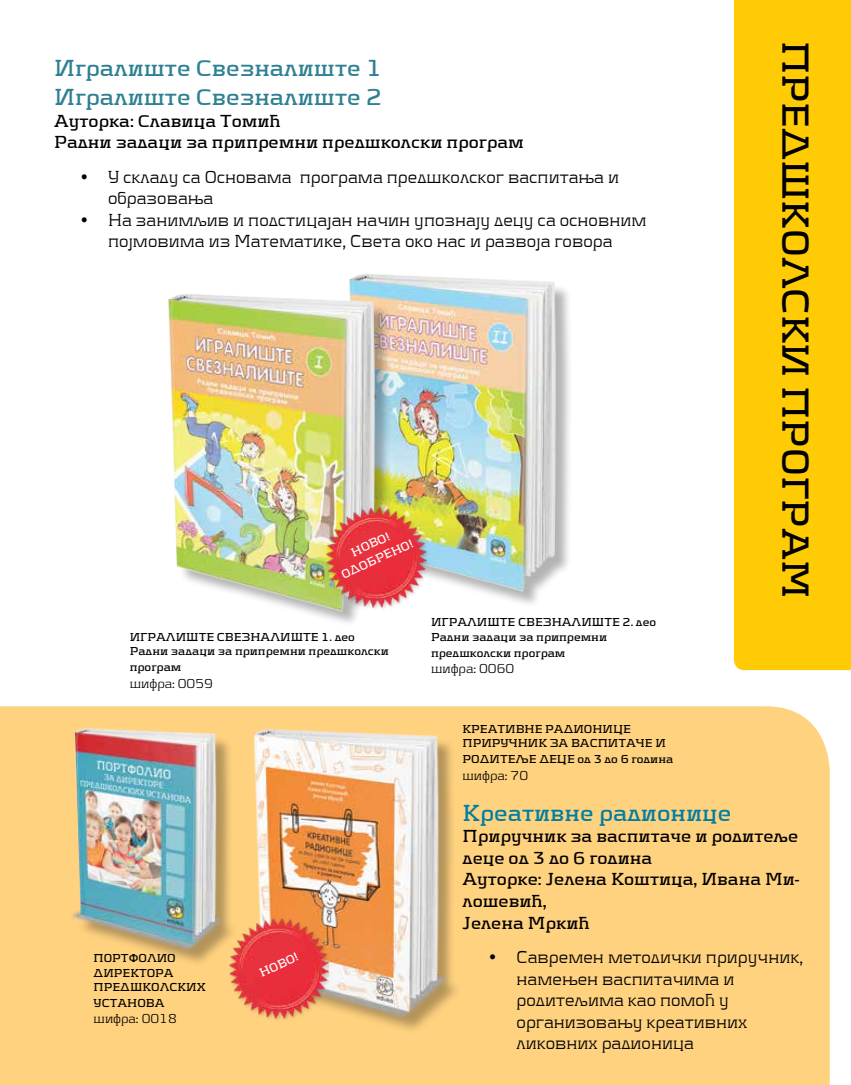
<style>
.page{position:relative;width:851px;height:1085px;background:#fff}
.page>*{position:absolute;margin:0;border:0;box-sizing:border-box;transform-origin:0 0}
.t1{font:39.15px "NK188";color:#000}
.t2{font:700 24px/28.8px "Edukafont";color:#2e8092}
.t3{font:700 24px "Edukafont";color:#007ea2}
.t4{font:18px/21.6px "Edukafont";color:#000}
.t5{font:700 18px/21.6px "Edukafont";color:#000}
.t6{font:13.5px "nk 189";color:#000}
.t7{font:12.6px/16.2px "NK188";color:#fff;text-align:center}
.t8{font:12px/14.4px "NK188";color:#000}
</style>
<div class="page">
<div style="left:0;top:706px;width:829px;height:378px;background:#ffd280"></div>
<img style="left:425px;top:276px;width:144px;height:328px">
<div style="left:733px;top:0;width:117px;height:670px;background:#ffcb05"></div>
<img style="left:227px;top:717px;width:256px;height:313px">
<img style="left:168px;top:274px;width:257px;height:349px">
<img style="left:326px;top:506px;width:103px;height:105px">
<div style="left:75px;top:730px;width:165px;height:237px;background:#ffd280"></div>
<img style="left:54px;top:719px;width:196px;height:240px">
<img style="left:228px;top:916px;width:104px;height:104px">
<h2 class="t2" style="left:54px;top:53px;width:330px">Игралиште Свезналиште 1<br>Игралиште Свезналиште 2</h2>
<p class="t5" style="left:54px;top:109px;width:471px">Ауторка: Славица Томић<br>Радни задаци за припремни предшколски програм</p>
<p class="t4" style="left:108px;top:165px;width:512px;text-indent:-27px">• У складу са Основама програма предшколског васпитања и образовања</p>
<p class="t4" style="left:81px;top:208px;width:567px;text-align:center">• На занимљив и подстицајан начин упознају децу са основним појмовима из Математике, Света око нас и развоја говора</p>
<p class="t7" style="left:331px;top:553px;width:79px;rotate:-25deg">НОВО!<br>ОДОБРЕНО!</p>
<p class="t8" style="left:130px;top:629px;width:260px">ИГРАЛИШТЕ СВЕЗНАЛИШТЕ 1. део<br>Радни задаци за припремни предшколски</p>
<p class="t8" style="left:130px;top:659px;width:53px">програм</p>
<p class="t6" style="left:130px;top:675px;width:85px">шифра: 0059</p>
<p class="t8" style="left:431px;top:615px;width:226px">ИГРАЛИШТЕ СВЕЗНАЛИШТЕ 2. део<br>Радни задаци за припремни</p>
<p class="t8" style="left:431px;top:645px;width:136px">предшколски програм</p>
<p class="t6" style="left:431px;top:660px;width:85px">шифра: 0060</p>
<p class="t8" style="left:462px;top:721px;width:205px">КРЕАТИВНЕ РАДИОНИЦЕ<br>ПРИРУЧНИК ЗА ВАСПИТАЧЕ И</p>
<p class="t8" style="left:462px;top:751px;width:212px">РОДИТЕЉЕ ДЕЦЕ од 3 до 6 година</p>
<p class="t6" style="left:462px;top:767px;width:67px">шифра: 70</p>
<h1 class="t1" style="left:818px;top:41px;width:558px;rotate:90deg">ПРЕДШКОЛСКИ ПРОГРАМ</h1>
<p class="t8" style="left:94px;top:950px;width:113px">ПОРТФОЛИО<br>ДИРЕКТОРА<br>ПРЕДШКОЛСКИХ</p>
<p class="t8" style="left:94px;top:995px;width:72px">УСТАНОВА</p>
<p class="t6" style="left:94px;top:1010px;width:85px">шифра: 0018</p>
<p class="t7" style="left:256px;top:965px;width:43px;rotate:-25deg">НОВО!</p>
<h2 class="t3" style="left:462px;top:798px;width:270px">Креативне радионице</h2>
<p class="t5" style="left:462px;top:824px;width:339px">Приручник за васпитаче и родитеље деце од 3 до 6 година<br>Ауторке: Јелена Коштица, Ивана Ми&shy;лошевић,<br>Јелена Мркић</p>
<p class="t4" style="left:516px;top:945px;width:288px;text-indent:-27px">• Савремен методички приручник, намењен васпитачима и родитељима као помоћ у организовању креативних ликовних радионица</p>
</div>
